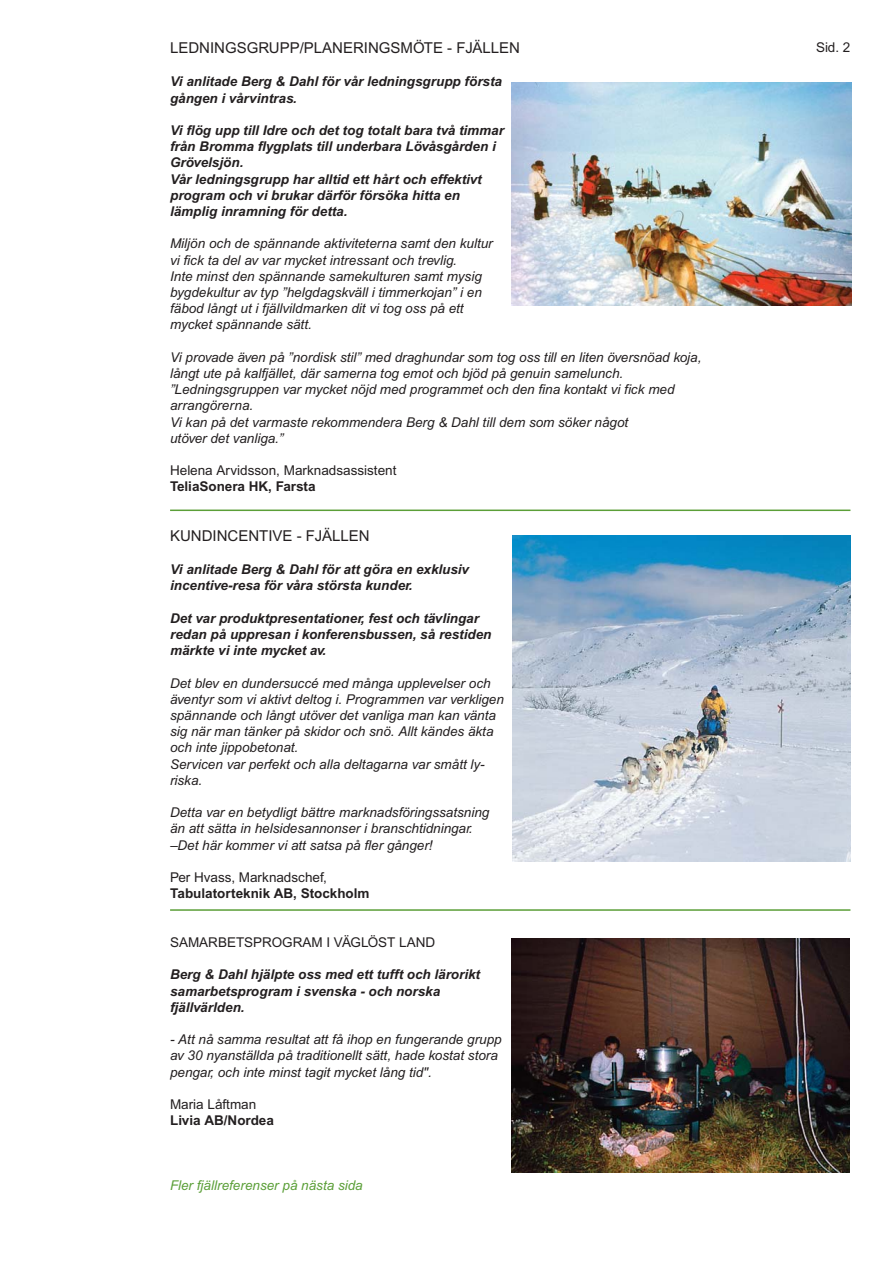
<style>
.page{position:relative;width:893px;height:1263px;background:#fff}
.page>*{position:absolute;margin:0;border:0;box-sizing:border-box;transform-origin:0 0}
.t1{font:15px "Arial";color:#231f20}
.t2{font:italic 13.5px/16.2px "Arial";color:#231f20}
.t3{font:italic 700 13.5px/16.2px "Arial";color:#231f20}
.t4{font:13.5px "Arial";color:#231f20}
.t5{font:700 13.5px "Arial";color:#231f20}
.t6{font:italic 13.5px "Arial";color:#5b9f38}
</style>
<div class="page">
<hr style="left:170px;top:909px;width:680px;height:2px;background:#5b9f38">
<hr style="left:170px;top:509px;width:680px;height:2px;background:#5b9f38">
<img style="left:512px;top:536px;width:338px;height:325px">
<img style="left:511px;top:938px;width:338px;height:234px">
<img style="left:511px;top:83px;width:340px;height:222px">
<p class="t1" style="left:170px;top:43px;width:351px">LEDNINGSGRUPP/PLANERINGSMÖTE - FJÄLLEN</p>
<p class="t3" style="left:170px;top:73px;width:333px">Vi anlitade Berg &amp; Dahl för vår ledningsgrupp första gången i vårvintras.</p>
<p class="t3" style="left:170px;top:122px;width:335px">Vi flög upp till Idre och det tog totalt bara två timmar från Bromma flygplats till underbara Lövåsgården i Grövelsjön.<br>Vår ledningsgrupp har alltid ett hårt och effektivt program och vi brukar därför försöka hitta en lämplig inramning för detta.</p>
<p class="t2" style="left:170px;top:235px;width:324px">Miljön och de spännande aktiviteterna samt den kultur vi fick ta del av var mycket intressant och trevlig.<br>Inte minst den spännande samekulturen samt mysig bygdekultur av typ ”helgdagskväll i timmerkojan” i en fäbod långt ut i fjällvildmarken dit vi tog oss på ett mycket spännande sätt.</p>
<p class="t2" style="left:170px;top:349px;width:533px">Vi provade även på ”nordisk stil” med draghundar som tog oss till en liten översnöad koja, långt ute på kalfjället, där samerna tog emot och bjöd på genuin samelunch. ”Ledningsgruppen var mycket nöjd med programmet och den fina kontakt vi fick med arrangörerna.<br>Vi kan på det varmaste rekommendera Berg &amp; Dahl till dem som söker något<br>utöver det vanliga.”</p>
<p class="t4" style="left:170px;top:466px;width:228px">Helena Arvidsson, Marknadsassistent</p>
<p class="t5" style="left:170px;top:479px;width:147px">TeliaSonera HK, Farsta</p>
<p class="t1" style="left:170px;top:530px;width:201px">KUNDINCENTIVE - FJÄLLEN</p>
<p class="t3" style="left:170px;top:561px;width:300px">Vi anlitade Berg &amp; Dahl för att göra en exklusiv incentive-resa för våra största kunder.</p>
<p class="t3" style="left:170px;top:610px;width:323px">Det var produktpresentationer, fest och tävlingar redan på uppresan i konferensbussen, så restiden märkte vi inte mycket av.</p>
<p class="t2" style="left:170px;top:675px;width:335px">Det blev en dundersuccé med många upplevelser och äventyr som vi aktivt deltog i. Programmen var verkligen spännande och långt utöver det vanliga man kan vänta sig när man tänker på skidor och snö. Allt kändes äkta och inte jippobetonat.<br>Servicen var perfekt och alla deltagarna var smått ly&shy;riska.</p>
<p class="t2" style="left:170px;top:804px;width:321px">Detta var en betydligt bättre marknadsföringssatsning än att sätta in helsidesannonser i branschtidningar. –Det här kommer vi att satsa på fler gånger!</p>
<p class="t4" style="left:170px;top:872px;width:158px">Per Hvass, Marknadschef,</p>
<p class="t5" style="left:170px;top:886px;width:201px">Tabulatorteknik AB, Stockholm</p>
<p class="t4" style="left:170px;top:937px;width:267px">SAMARBETSPROGRAM I VÄGLÖST LAND</p>
<p class="t3" style="left:170px;top:966px;width:312px">Berg &amp; Dahl hjälpte oss med ett tufft och lärorikt samarbetsprogram i svenska - och norska fjällvärlden.</p>
<p class="t2" style="left:170px;top:1031px;width:333px">- Att nå samma resultat att få ihop en fungerande grupp av 30 nyanställda på traditionellt sätt, hade kostat stora pengar, och inte minst tagit mycket lång tid".</p>
<p class="t4" style="left:170px;top:1099px;width:88px">Maria Låftman</p>
<p class="t5" style="left:170px;top:1112px;width:105px">Livia AB/Nordea</p>
<p class="t6" style="left:170px;top:1177px;width:194px">Fler fjällreferenser på nästa sida</p>
<p class="t4" style="left:816px;top:43px;width:36px">Sid. 2</p>
</div>
